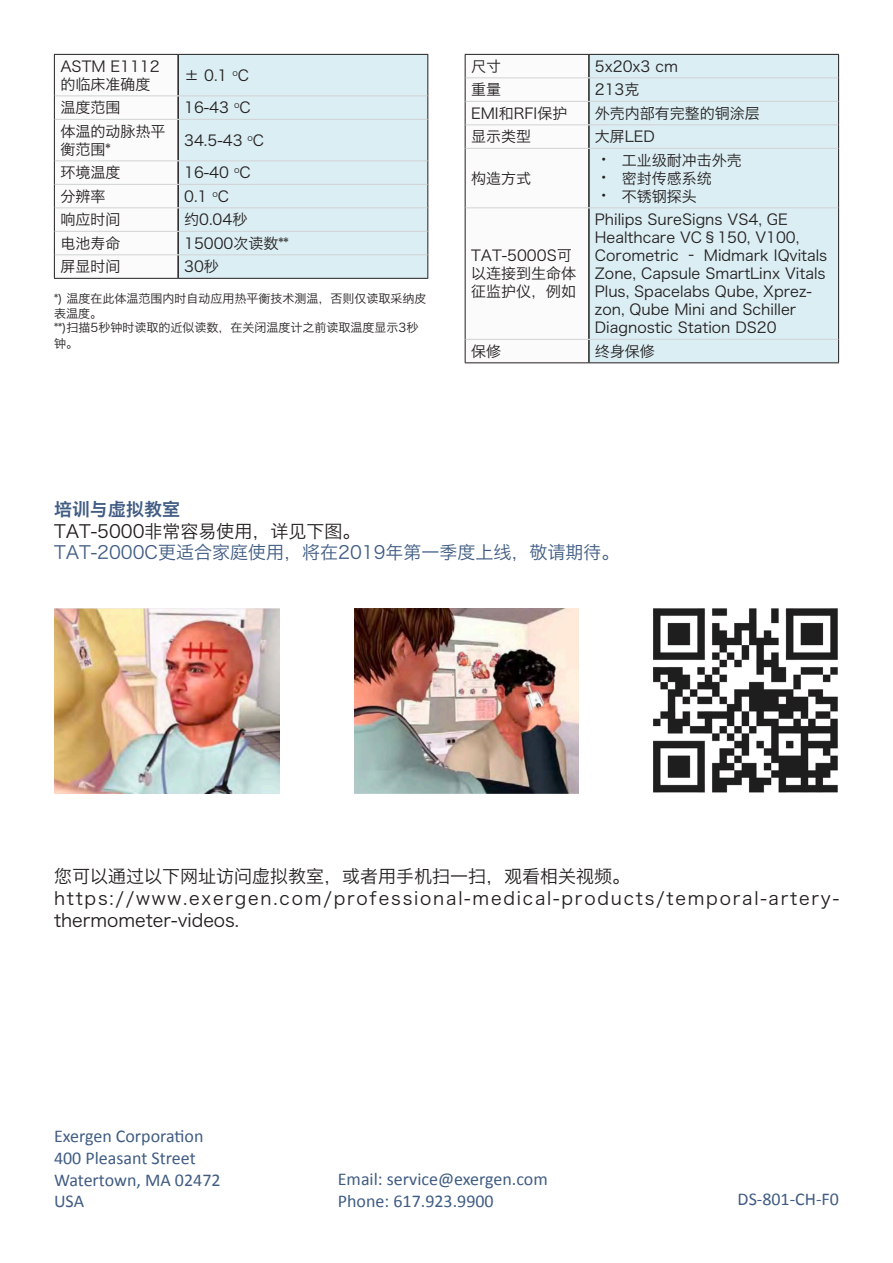
<style>
.page{position:relative;width:893px;height:1263px;background:#fff}
.page>*{position:absolute;margin:0;border:0;box-sizing:border-box;transform-origin:0 0}
.t1{font:18px/21.6px "Calibri";color:#405c83}
.t2{font:18px/21.6px "Hiragino Sans GB W3";letter-spacing:.1em;color:#231f20}
.t3{font:18px "Hiragino Sans GB W3";color:#231f20}
.t4{font:18px "Hiragino Sans GB W3";color:#405c83}
.t5{font:18px "Hiragino Sans GB W6";color:#405c83}
.t6{font:15px/18px "Hiragino Sans GB W3";color:#231f20}
.t7{font:12px/14.4px "Hiragino Sans GB W3";color:#231f20}
.s1{font-size:18px}
</style>
<div class="page">
<div style="left:179px;top:55px;width:248px;height:223px;background:#dbeef3"></div>
<hr style="left:178px;top:54px;width:250px;height:1px;background:#231f20">
<hr style="left:427px;top:55px;width:1px;height:41px;background:#231f20">
<svg style="left:427px;top:96px;width:1px;height:23px"></svg>
<hr style="left:427px;top:119px;width:1px;height:42px;background:#231f20">
<svg style="left:54px;top:54px;width:124px;height:224px"></svg>
<svg style="left:427px;top:161px;width:1px;height:117px"></svg>
<hr style="left:54px;top:278px;width:124px;height:1px;background:#231f20">
<hr style="left:178px;top:278px;width:250px;height:1px;background:#231f20">
<hr style="left:177px;top:55px;width:2px;height:40px;background:#231f20">
<hr style="left:177px;top:96px;width:2px;height:23px;background:#231f20">
<hr style="left:177px;top:120px;width:2px;height:40px;background:#231f20">
<hr style="left:177px;top:161px;width:2px;height:23px;background:#231f20">
<hr style="left:177px;top:185px;width:2px;height:22px;background:#231f20">
<hr style="left:177px;top:208px;width:2px;height:23px;background:#231f20">
<hr style="left:177px;top:232px;width:2px;height:22px;background:#231f20">
<hr style="left:177px;top:255px;width:2px;height:23px;background:#231f20">
<hr style="left:55px;top:95px;width:123px;height:1px;background:#d1d2d4">
<hr style="left:178px;top:95px;width:249px;height:1px;background:#d1d2d4">
<hr style="left:55px;top:119px;width:123px;height:1px;background:#d1d2d4">
<hr style="left:178px;top:119px;width:249px;height:1px;background:#d1d2d4">
<hr style="left:55px;top:160px;width:123px;height:1px;background:#d1d2d4">
<hr style="left:178px;top:160px;width:249px;height:1px;background:#d1d2d4">
<hr style="left:55px;top:184px;width:123px;height:1px;background:#d1d2d4">
<hr style="left:178px;top:184px;width:249px;height:1px;background:#d1d2d4">
<hr style="left:55px;top:207px;width:123px;height:1px;background:#d1d2d4">
<hr style="left:178px;top:207px;width:249px;height:1px;background:#d1d2d4">
<hr style="left:55px;top:231px;width:123px;height:1px;background:#d1d2d4">
<hr style="left:178px;top:231px;width:249px;height:1px;background:#d1d2d4">
<hr style="left:55px;top:254px;width:123px;height:1px;background:#d1d2d4">
<hr style="left:178px;top:254px;width:249px;height:1px;background:#d1d2d4">
<div style="left:590px;top:55px;width:248px;height:307px;background:#dbeef3"></div>
<hr style="left:589px;top:54px;width:250px;height:1px;background:#231f20">
<svg style="left:838px;top:55px;width:1px;height:93px"></svg>
<hr style="left:838px;top:148px;width:1px;height:60px;background:#231f20">
<hr style="left:838px;top:208px;width:1px;height:131px;background:#231f20">
<svg style="left:465px;top:54px;width:124px;height:308px"></svg>
<svg style="left:838px;top:339px;width:1px;height:23px"></svg>
<hr style="left:465px;top:362px;width:124px;height:1px;background:#231f20">
<hr style="left:589px;top:362px;width:250px;height:1px;background:#231f20">
<hr style="left:588px;top:55px;width:2px;height:22px;background:#231f20">
<hr style="left:588px;top:78px;width:2px;height:23px;background:#231f20">
<hr style="left:588px;top:102px;width:2px;height:22px;background:#231f20">
<hr style="left:588px;top:125px;width:2px;height:23px;background:#231f20">
<hr style="left:588px;top:149px;width:2px;height:58px;background:#231f20">
<hr style="left:588px;top:208px;width:2px;height:131px;background:#231f20">
<hr style="left:588px;top:340px;width:2px;height:22px;background:#231f20">
<hr style="left:465px;top:77px;width:124px;height:1px;background:#d1d2d4">
<hr style="left:589px;top:77px;width:249px;height:1px;background:#d1d2d4">
<hr style="left:465px;top:101px;width:124px;height:1px;background:#d1d2d4">
<hr style="left:589px;top:101px;width:249px;height:1px;background:#d1d2d4">
<hr style="left:465px;top:124px;width:124px;height:1px;background:#d1d2d4">
<hr style="left:589px;top:124px;width:249px;height:1px;background:#d1d2d4">
<hr style="left:465px;top:148px;width:124px;height:1px;background:#d1d2d4">
<hr style="left:589px;top:148px;width:249px;height:1px;background:#d1d2d4">
<hr style="left:465px;top:207px;width:124px;height:1px;background:#d1d2d4">
<hr style="left:589px;top:207px;width:249px;height:1px;background:#d1d2d4">
<hr style="left:465px;top:339px;width:124px;height:1px;background:#d1d2d4">
<hr style="left:589px;top:339px;width:249px;height:1px;background:#d1d2d4">
<img style="left:54px;top:608px;width:225px;height:185px">
<img style="left:354px;top:608px;width:224px;height:185px">
<img style="left:654px;top:608px;width:184px;height:185px">
<p class="t6" style="left:60px;top:57px;width:101px">ASTM E1112的临床准确度</p>
<p class="t6" style="left:184px;top:66px;width:67px">± 0.1 <sup>o</sup>C</p>
<p class="t6" style="left:60px;top:98px;width:61px">温度范围</p>
<p class="t6" style="left:184px;top:98px;width:68px">16-43 <sup>o</sup>C</p>
<p class="t6" style="left:60px;top:122px;width:107px">体温的动脉热平衡范围*</p>
<p class="t6" style="left:184px;top:131px;width:82px">34.5-43 <sup>o</sup>C</p>
<p class="t6" style="left:60px;top:163px;width:61px">环境温度</p>
<p class="t6" style="left:184px;top:163px;width:68px">16-40 <sup>o</sup>C</p>
<p class="t6" style="left:60px;top:187px;width:46px">分辨率</p>
<p class="t6" style="left:184px;top:187px;width:47px">0.1 <sup>o</sup>C</p>
<p class="t6" style="left:60px;top:210px;width:61px">响应时间</p>
<p class="t6" style="left:184px;top:210px;width:65px">约0.04秒</p>
<p class="t6" style="left:60px;top:234px;width:61px">电池寿命</p>
<p class="t6" style="left:184px;top:234px;width:106px">15000次读数**</p>
<p class="t6" style="left:60px;top:257px;width:61px">屏显时间</p>
<p class="t6" style="left:184px;top:257px;width:36px">30秒</p>
<p class="t7" style="left:54px;top:291px;width:374px">*) 温度在此体温范围内时自动应用热平衡技术测温，否则仅读取采纳皮表温度。</p>
<p class="t7" style="left:54px;top:319px;width:366px;line-height:16.2px">**)扫描5秒钟时读取的近似读数，在关闭温度计之前读取温度显示3秒钟。</p>
<p class="t6" style="left:471px;top:57px;width:31px">尺寸</p>
<p class="t6" style="left:595px;top:57px;width:85px">5x20x3 cm</p>
<p class="t6" style="left:471px;top:80px;width:31px">重量</p>
<p class="t6" style="left:595px;top:80px;width:46px">213克</p>
<p class="t6" style="left:471px;top:104px;width:98px">EMI和RFI保护</p>
<p class="t6" style="left:595px;top:104px;width:166px">外壳内部有完整的铜涂层</p>
<p class="t6" style="left:471px;top:127px;width:61px">显示类型</p>
<p class="t6" style="left:595px;top:127px;width:62px">大屏LED</p>
<p class="t6" style="left:471px;top:169px;width:61px">构造方式</p>
<p class="t6" style="left:595px;top:151px;width:148px"><span class="s1">•</span> 工业级耐冲击外壳</p>
<p class="t6" style="left:595px;top:169px;width:118px"><span class="s1">•</span> 密封传感系统</p>
<p class="t6" style="left:595px;top:187px;width:103px"><span class="s1">•</span> 不锈钢探头</p>
<p class="t6" style="left:471px;top:246px;width:106px">TAT-5000S可以连接到生命体征监护仪，例如</p>
<p class="t6" style="left:595px;top:210px;width:234px">Philips SureSigns VS4, GE<br>Healthcare VC§150, V100,<br>Corometric – Midmark IQvitals<br>Zone, Capsule SmartLinx Vitals<br>Plus, Spacelabs Qube, Xprez&shy;zon, Qube Mini and Schiller<br>Diagnostic Station DS20</p>
<p class="t6" style="left:471px;top:342px;width:31px">保修</p>
<p class="t6" style="left:595px;top:342px;width:61px">终身保修</p>
<p class="t5" style="left:54px;top:497px;width:127px">培训与虚拟教室</p>
<p class="t3" style="left:54px;top:520px;width:308px">TAT-5000非常容易使用，详见下图。</p>
<p class="t4" style="left:54px;top:541px;width:567px">TAT-2000C更适合家庭使用，将在2019年第一季度上线，敬请期待。</p>
<p class="t3" style="left:54px;top:865px;width:577px">您可以通过以下网址访问虚拟教室，或者用手机扫一扫，观看相关视频。</p>
<p class="t2" style="left:54px;top:887px;width:787px">https://www.exergen.com/professional-medical-products/temporal-artery&shy;thermometer-videos.</p>
<p class="t1" style="left:54px;top:1125px;width:151px">Exergen Corporation</p>
<p class="t1" style="left:54px;top:1146px;width:168px">400 Pleasant Street<br>Watertown, MA 02472</p>
<p class="t1" style="left:54px;top:1189px;width:32px">USA</p>
<p class="t1" style="left:738px;top:1188px;width:103px">DS-801-CH-F0</p>
<p class="t1" style="left:338px;top:1167px;width:211px">Email: service@exergen.com</p>
<p class="t1" style="left:338px;top:1189px;width:157px">Phone: 617.923.9900</p>
</div>
